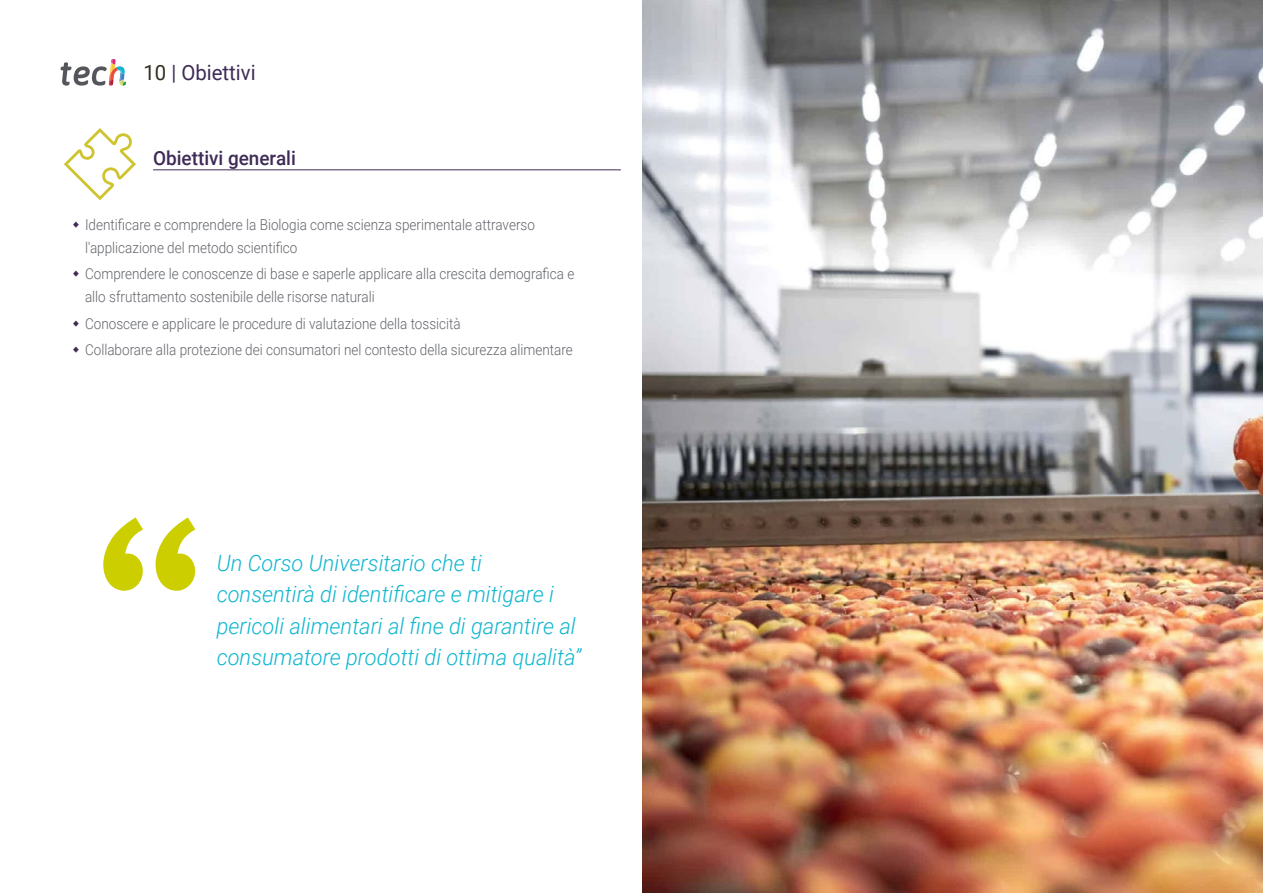
<style>
.page{position:relative;width:1263px;height:893px;background:#fff}
.page>*{position:absolute;margin:0;border:0;box-sizing:border-box;transform-origin:0 0}
.t1{font:italic 300 22.5px/31.5px "Roboto";color:#0fb6cf}
.t2{font:21px "Roboto";color:#3e2b56}
.t3{font:500 19.5px "Roboto";color:#3e2b56}
.t4{font:300 15px/22.5px "Roboto";color:#61646a;scale:.9 1}
.s1{color:#312e20}
</style>
<div class="page">
<svg style="left:64px;top:128px;width:72px;height:72px"></svg>
<img style="left:642px;top:0;width:621px;height:893px">
<svg style="left:61px;top:59px;width:65px;height:27px"></svg>
<svg style="left:103px;top:517px;width:92px;height:74px"></svg>
<hr style="left:153px;top:169px;width:468px;height:1px;background:#3e2b56">
<h2 class="t2" style="left:144px;top:57px;width:114px"><span class="s1">10</span> | Obiettivi</h2>
<h3 class="t3" style="left:153px;top:144px;width:144px">Obiettivi generali</h3>
<p class="t4" style="left:85px;top:213px;width:501px">Identificare e comprendere la Biologia come scienza sperimentale attraverso l'applicazione del metodo scientifico</p>
<p class="t4" style="left:85px;top:262px;width:545px">Comprendere le conoscenze di base e saperle applicare alla crescita demografica e allo sfruttamento sostenibile delle risorse naturali</p>
<p class="t4" style="left:85px;top:309px;width:543px;line-height:26.7px">Conoscere e applicare le procedure di valutazione della tossicità<br>Collaborare alla protezione dei consumatori nel contesto della sicurezza alimentare</p>
<h1 class="t1" style="left:217px;top:546px;width:366px">Un Corso Universitario che ti consentirà di identificare e mitigare i pericoli alimentari al fine di garantire al consumatore prodotti di ottima qualità”</h1>
</div>
